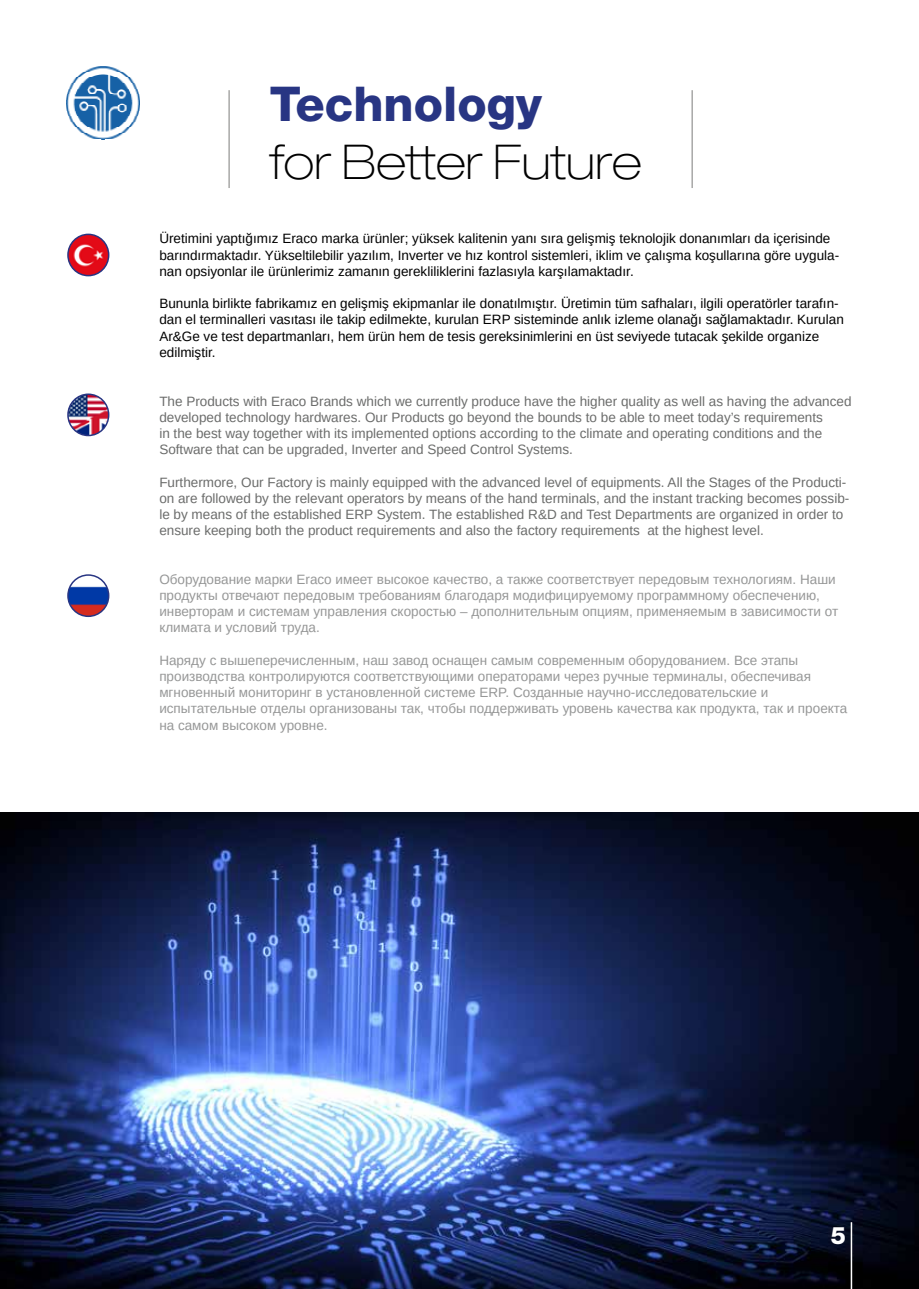
<style>
.page{position:relative;width:919px;height:1289px;background:#fff}
.page>*{position:absolute;margin:0;border:0;box-sizing:border-box;transform-origin:0 0}
.t1{font:100 expanded 48px "Helvetica Neue LT Pro";color:#000}
.t2{font:800 48px "Helvetica Neue LT Std";color:#283583}
.t3{font:800 24px "Helvetica Neue LT Std";color:#fff}
.t4{font:13.5px/16.2px "Arimo";color:#6b6c6b}
.t5{font:13.5px/16.2px "Arimo";color:#969797}
.t6{font:13.5px/16.2px "Arimo";color:#000}
</style>
<div class="page">
<img style="left:67px;top:67px;width:72px;height:73px">
<hr style="left:228px;top:90px;width:2px;height:98px;background:#a8a8a7">
<hr style="left:691px;top:90px;width:2px;height:98px;background:#a8a8a7">
<img style="left:0;top:812px;width:918px;height:476px">
<hr style="left:850px;top:1222px;width:2px;height:66px;background:#fff">
<img style="left:68px;top:234px;width:41px;height:41px;border-radius:20px">
<div style="left:67px;top:234px;width:42px;height:42px;border:2px solid #283583;border-radius:50%"></div>
<img style="left:68px;top:394px;width:41px;height:41px;border-radius:20px">
<div style="left:67px;top:393px;width:42px;height:43px;border:2px solid #283583;border-radius:50%"></div>
<img style="left:68px;top:575px;width:41px;height:41px;border-radius:20px">
<div style="left:67px;top:574px;width:42px;height:43px;border:2px solid #283583;border-radius:50%"></div>
<h1 class="t2" style="left:270px;top:76px;width:274px">Technology</h1>
<h1 class="t1" style="left:270px;top:133px;width:373px">for Better Future</h1>
<p class="t6" style="left:159px;top:231px;width:681px">Üretimini yaptığımız Eraco marka ürünler; yüksek kalitenin yanı sıra gelişmiş teknolojik donanımları da içerisinde barındırmaktadır. Yükseltilebilir yazılım, Inverter ve hız kontrol sistemleri, iklim ve çalışma koşullarına göre uygula&shy;nan opsiyonlar ile ürünlerimiz zamanın gerekliliklerini fazlasıyla karşılamaktadır.</p>
<p class="t6" style="left:159px;top:295px;width:686px">Bununla birlikte fabrikamız en gelişmiş ekipmanlar ile donatılmıştır. Üretimin tüm safhaları, ilgili operatörler tarafın&shy;dan el terminalleri vasıtası ile takip edilmekte, kurulan ERP sisteminde anlık izleme olanağı sağlamaktadır. Kurulan Ar&amp;Ge ve test departmanları, hem ürün hem de tesis gereksinimlerini en üst seviyede tutacak şekilde organize edilmiştir.</p>
<p class="t4" style="left:159px;top:393px;width:693px">The Products with Eraco Brands which we currently produce have the higher quality as well as having the advanced developed technology hardwares. Our Products go beyond the bounds to be able to meet today’s requirements<br>in the best way together with its implemented options according to the climate and operating conditions and the Software that can be upgraded, Inverter and Speed Control Systems.</p>
<p class="t4" style="left:159px;top:474px;width:691px">Furthermore, Our Factory is mainly equipped with the advanced level of equipments. All the Stages of the Producti&shy;on are followed by the relevant operators by means of the hand terminals, and the instant tracking becomes possib&shy;le by means of the established ERP System. The established R&amp;D and Test Departments are organized in order to ensure keeping both the product requirements and also the factory requirements at the highest level.</p>
<p class="t5" style="left:159px;top:571px;width:680px">Оборудование марки Eraco имеет высокое качество, а также соответствует передовым технологиям. Наши продукты отвечают передовым требованиям благодаря модифицируемому программному обеспечению, инверторам и системам управления скоростью – дополнительным опциям, применяемым в зависимости от климата и условий труда.</p>
<p class="t5" style="left:159px;top:652px;width:689px">Наряду с вышеперечисленным, наш завод оснащен самым современным оборудованием. Все этапы производства контролируются соответствующими операторами через ручные терминалы, обеспечивая мгновенный мониторинг в установленной системе ERP. Созданные научно-исследовательские и испытательные отделы организованы так, чтобы поддерживать уровень качества как продукта, так и проекта на самом высоком уровне.</p>
<h2 class="t3" style="left:830px;top:1221px;width:17px">5</h2>
</div>
